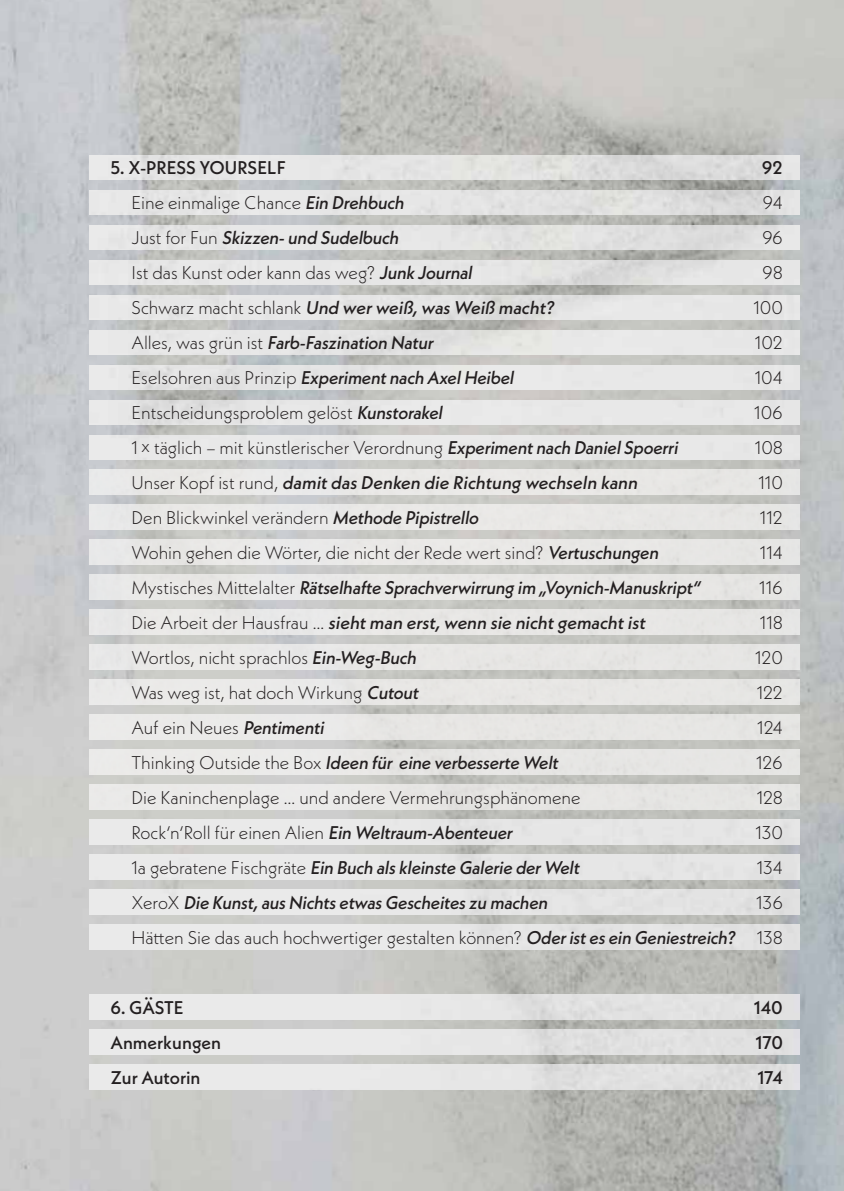
<style>
.page{position:relative;width:844px;height:1191px;background:#fff}
.page>*{position:absolute;margin:0;border:0;box-sizing:border-box;transform-origin:0 0}
.t1{font:300 18.38px/35px "Neue Kabel";color:#231f20;text-align:right}
.t2{font:italic 500 18.38px "Neue Kabel";color:#231f20}
.t3{font:500 18.38px "Neue Kabel";color:#231f20}
.s1{font-weight:500;font-style:italic}
.s2{font-weight:300;font-style:normal}
</style>
<div class="page">
<img style="left:0;top:0;width:843px;height:1191px">
<img style="left:89px;top:155px;width:710px;height:25px">
<div style="left:89px;top:470px;width:710px;height:25px;background:#e9e8e6"></div>
<div style="left:89px;top:750px;width:710px;height:24px;background:#e7e6e5"></div>
<img style="left:89px;top:190px;width:710px;height:25px">
<div style="left:89px;top:505px;width:710px;height:25px;background:#e9e8e6"></div>
<div style="left:89px;top:820px;width:710px;height:24px;background:#e7e7e7"></div>
<img style="left:89px;top:225px;width:710px;height:25px">
<div style="left:89px;top:540px;width:710px;height:25px;background:#e8e7e6"></div>
<div style="left:89px;top:855px;width:710px;height:24px;background:#e8e8e8"></div>
<img style="left:89px;top:260px;width:710px;height:25px">
<div style="left:89px;top:575px;width:710px;height:25px;background:#e8e7e5"></div>
<img style="left:89px;top:890px;width:710px;height:24px">
<img style="left:89px;top:295px;width:710px;height:25px">
<div style="left:89px;top:610px;width:710px;height:25px;background:#e8e7e5"></div>
<div style="left:89px;top:924px;width:710px;height:25px;background:#e8e8e8"></div>
<img style="left:89px;top:330px;width:710px;height:25px">
<div style="left:89px;top:645px;width:710px;height:25px;background:#e7e7e5"></div>
<img style="left:89px;top:994px;width:710px;height:25px">
<div style="left:89px;top:365px;width:710px;height:25px;background:#e8e8e7"></div>
<div style="left:89px;top:680px;width:710px;height:24px;background:#e8e7e5"></div>
<img style="left:89px;top:400px;width:710px;height:25px">
<div style="left:89px;top:715px;width:710px;height:24px;background:#e8e7e5"></div>
<img style="left:89px;top:1029px;width:710px;height:25px">
<div style="left:89px;top:435px;width:710px;height:25px;background:#e8e8e8"></div>
<div style="left:89px;top:785px;width:710px;height:24px;background:#e7e6e5"></div>
<img style="left:89px;top:1064px;width:710px;height:25px">
<p class="t3" style="left:110px;top:161px;width:177px">5. X-PRESS YOURSELF</p>
<p class="t3" style="left:761px;top:161px;width:22px">92</p>
<p class="t1" style="left:131px;top:187px;width:276px">Eine einmalige Chance <span class="s1">Ein Drehbuch</span></p>
<p class="t1" style="left:762px;top:187px;width:22px">94</p>
<p class="t2" style="left:131px;top:231px;width:271px"><span class="s2">J u s t fo r Fu n</span> Skizzen- und Sudelbuch</p>
<p class="t1" style="left:761px;top:222px;width:22px">96</p>
<p class="t1" style="left:131px;top:257px;width:344px">Ist das Kunst oder kann das weg? <span class="s1">Junk Journal</span></p>
<p class="t1" style="left:762px;top:257px;width:22px">98</p>
<p class="t2" style="left:131px;top:301px;width:426px"><span class="s2">Schwarz macht schlank</span> Und wer weiß,was Weiß macht?</p>
<p class="t1" style="left:753px;top:292px;width:31px">100</p>
<p class="t2" style="left:131px;top:336px;width:306px"><span class="s2">A l l e s , wa s g r ü n i s t</span> Farb-Faszination Natur</p>
<p class="t1" style="left:754px;top:327px;width:30px">102</p>
<p class="t2" style="left:131px;top:371px;width:386px"><span class="s2">E s e l s o h r e n a u s P r i n z i p</span> Experiment nach AxelHeibel</p>
<p class="t1" style="left:754px;top:362px;width:30px">104</p>
<p class="t1" style="left:131px;top:397px;width:315px">Entscheidungsproblem gelöst <span class="s1">Kunstorakel</span></p>
<p class="t1" style="left:754px;top:397px;width:30px">106</p>
<p class="t1" style="left:131px;top:432px;width:550px">1 x täglich – mit künstlerischer Verordnung <span class="s1">Experiment nach DanielSpoerri</span></p>
<p class="t1" style="left:754px;top:432px;width:30px">108</p>
<p class="t2" style="left:131px;top:476px;width:510px"><span class="s2">Unser Kopf ist rund,</span> damit das Denken die Richtung wechseln kann</p>
<p class="t1" style="left:758px;top:467px;width:26px">110</p>
<p class="t1" style="left:131px;top:502px;width:351px">Den Blickwinkel verändern <span class="s1">Methode Pipistrello</span></p>
<p class="t1" style="left:759px;top:502px;width:25px">112</p>
<p class="t1" style="left:131px;top:537px;width:531px">Wohin gehen die Wörter, die nicht der Rede wert sind? <span class="s1">Vertuschungen</span></p>
<p class="t1" style="left:759px;top:537px;width:25px">114</p>
<p class="t2" style="left:131px;top:581px;width:572px"><span class="s2">M y s t i s c h e s M i tt e l a l t e r</span> Rätselhafte Sprachverwirrung im „Voynich-Manuskript“</p>
<p class="t1" style="left:759px;top:572px;width:25px">116</p>
<p class="t2" style="left:131px;top:616px;width:517px"><span class="s2">Die Arbeit der Hausfrau …</span> sieht man erst,wenn sie nicht gemacht ist</p>
<p class="t1" style="left:759px;top:607px;width:25px">118</p>
<p class="t1" style="left:131px;top:642px;width:289px">Wortlos, nicht sprachlos <span class="s1">Ein-Weg-Buch</span></p>
<p class="t1" style="left:755px;top:642px;width:29px">120</p>
<p class="t1" style="left:131px;top:677px;width:291px">Was weg ist, hat doch Wirkung <span class="s1">Cutout</span></p>
<p class="t1" style="left:756px;top:677px;width:28px">122</p>
<p class="t1" style="left:131px;top:712px;width:196px">A u f e i n N e u e s <span class="s1">Pentimenti</span></p>
<p class="t1" style="left:757px;top:712px;width:27px">124</p>
<p class="t2" style="left:131px;top:756px;width:430px"><span class="s2">T h i n k i n g O u t s i d e t h e B ox</span> Ideen für eine verbesserte Welt</p>
<p class="t1" style="left:755px;top:747px;width:28px">126</p>
<p class="t1" style="left:131px;top:782px;width:450px">Die Kaninchenplage … und andere Vermehrungsphänomene</p>
<p class="t1" style="left:756px;top:782px;width:28px">128</p>
<p class="t1" style="left:131px;top:817px;width:385px">Rock‘n‘Roll für einen Alien <span class="s1">Ein Weltraum-Abenteuer</span></p>
<p class="t1" style="left:755px;top:817px;width:29px">130</p>
<p class="t2" style="left:131px;top:861px;width:452px"><span class="s2">1 a g e b ra t e n e F i s c h g rä t e</span> Ein Buch als kleinste Galerie derWelt</p>
<p class="t1" style="left:756px;top:852px;width:28px">134</p>
<p class="t2" style="left:131px;top:896px;width:420px"><span class="s2">Xe r oX</span> Die Kunst,aus Nichts etwas Gescheites zu machen</p>
<p class="t1" style="left:131px;top:887px;width:653px">136<br>Hätten Sie das auch hochwertiger gestalten können? <span class="s1">Oderist es ein Geniestreich?</span> 138</p>
<p class="t3" style="left:110px;top:1001px;width:75px">6. GÄSTE</p>
<p class="t3" style="left:753px;top:1001px;width:31px">140</p>
<p class="t3" style="left:110px;top:1036px;width:112px">Anmerkungen</p>
<p class="t3" style="left:755px;top:1036px;width:29px">170</p>
<p class="t3" style="left:110px;top:1071px;width:92px">Zur Autorin</p>
<p class="t3" style="left:757px;top:1071px;width:27px">174</p>
</div>
